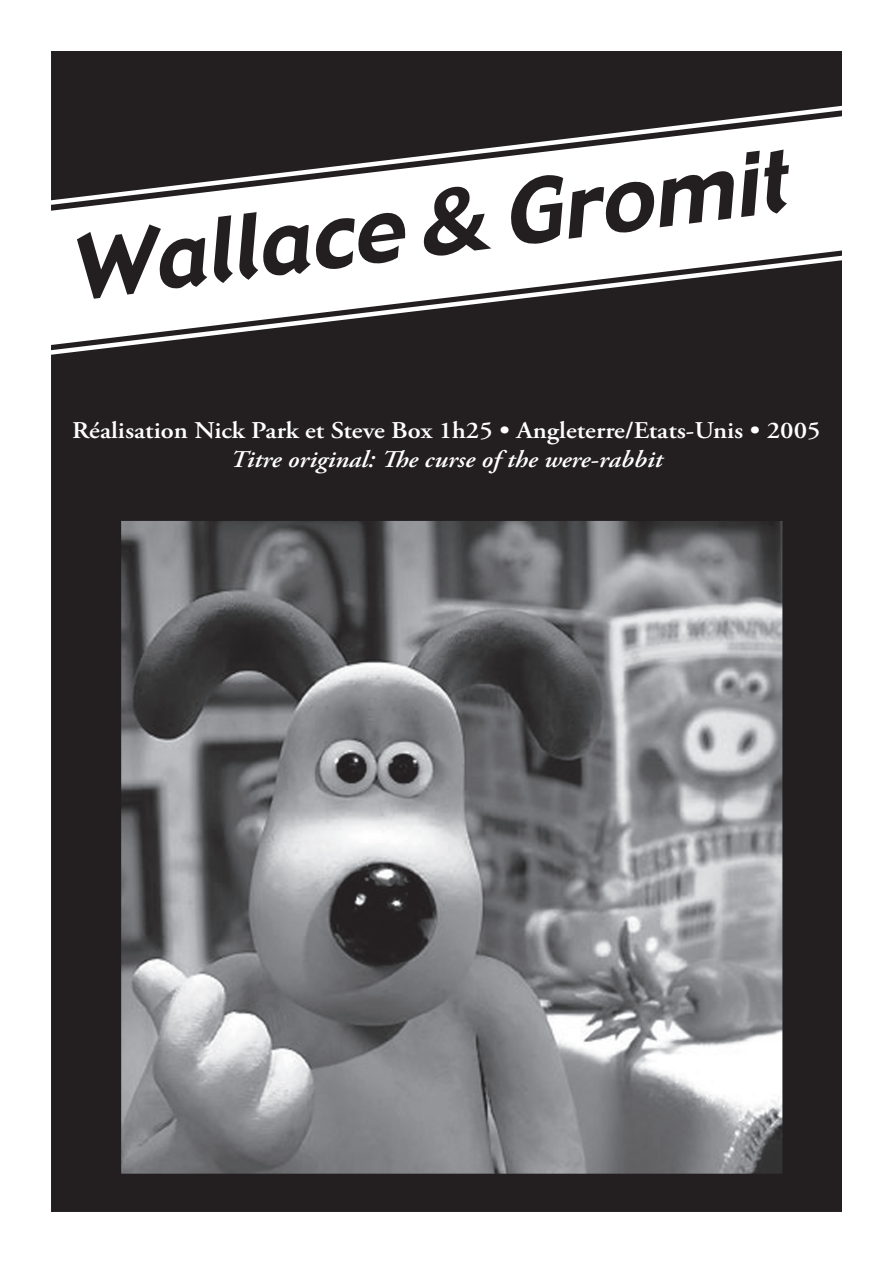
<style>
.page{position:relative;width:893px;height:1263px;background:#fff}
.page>*{position:absolute;margin:0;border:0;box-sizing:border-box;transform-origin:0 0}
.t1{font:italic 87px "Gadget";color:#231f20}
.t2{font:600 24px "Adobe Garamond Pro";color:#fff;scale:1.1 1}
.t3{font:italic 600 24px "Adobe Garamond Pro";color:#fff;scale:1.1 1}
</style>
<div class="page">
<div style="left:52px;top:52px;width:789px;height:1159px;background:#231f20"></div>
<svg style="left:51px;top:96px;width:791px;height:270px"></svg>
<img style="left:121px;top:521px;width:661px;height:653px">
<h1 class="t1" style="left:62px;top:213px;width:721px;rotate:-7deg">Wallace &amp; Gromit</h1>
<p class="t2" style="left:72px;top:417px;width:682px">Réalisation Nick Park et Steve Box 1h25 • Angleterre/Etats-Unis • 2005</p>
<p class="t3" style="left:231px;top:446px;width:394px">Titre original: The curse of the were-rabbit</p>
</div>
